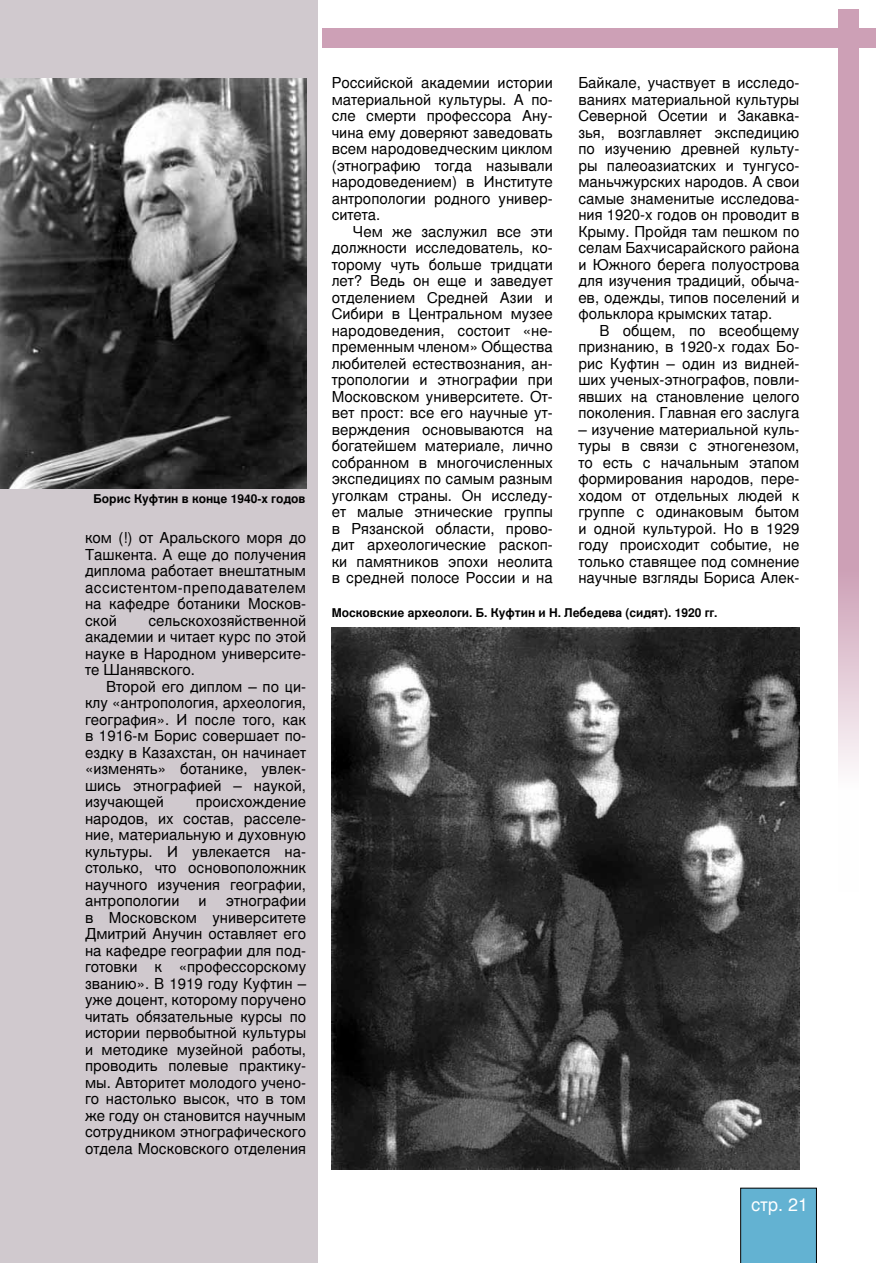
<style>
.page{position:relative;width:893px;height:1263px;background:#fff}
.page>*{position:absolute;margin:0;border:0;box-sizing:border-box;transform-origin:0 0}
.t1{font:18px "Nimbus San LCY";color:#fff}
.t2{font:15px/16.5px "Nimbus San LCY";color:#000;text-align:justify}
.t3{font:700 12px "Nimbus San LCY";color:#000}
</style>
<div class="page">
<div style="left:740px;top:1188px;width:77px;height:75px;background:#63b2d2"></div>
<div style="left:0;top:0;width:318px;height:1263px;background:#d0c9ce"></div>
<svg style="left:838px;top:9px;width:21px;height:760px;background:#d2abbe"></svg>
<div style="left:322px;top:28px;width:554px;height:20px;background:#cda0b6"></div>
<img style="left:1px;top:78px;width:305px;height:411px">
<img style="left:332px;top:627px;width:467px;height:542px">
<p class="t3" style="left:94px;top:492px;width:213px">Борис Куфтин в конце 1940-х годов</p>
<p class="t2" style="left:85px;top:530px;width:223px">ком (!) от Аральского моря до Ташкента. А еще до получения диплома работает внештатным ассистентом-преподавателем на кафедре ботаники Москов&shy;ской</p>
<p class="t2" style="left:85px;top:612px;width:223px;text-indent:63px">сельскохозяйственной академии и читает курс по этой науке в Н ародном университе&shy;те Шанявского.</p>
<p class="t2" style="left:85px;top:678px;width:223px;text-indent:21px">Второй его диплом – по ци&shy;клу «антропология, археология, география». И после того, как в 1916-м Борис совершает по&shy;ездку в Казахстан, он начинает «изменять» ботанике, увлек&shy;шись этнографией – наукой, изучающей</p>
<p class="t2" style="left:85px;top:794px;width:223px;text-indent:111px">происхождение народов, их состав, расселе&shy;ние, материальную и духовную культуры. И увлекается на&shy;столько, что основоположник научного изучения географии, антропологии</p>
<p class="t2" style="left:85px;top:893px;width:223px;text-indent:141px">этнографии в Московском университете Дмитрий Анучин оставляет его на кафедре географии для под&shy;готовки к «профессорскому званию». В 1919 году Куфтин – уже доцент, которому поручено читать обязательные курсы по истории первобытной культуры и методике музейной работы, проводить полевые практику&shy;мы. Авторитет молодого учено&shy;го настолько высок, что в том же году он становится научным сотрудником этнографического отдела Московского отделения</p>
<p class="t2" style="left:199px;top:893px;width:10px">и</p>
<p class="t2" style="left:332px;top:75px;width:223px">Российской академии истории материальной культуры. А по&shy;сле смерти профессора Ану&shy;чина ему доверяют заведовать всем народоведческим циклом (этнографию тогда называли народоведением) в И нституте антропологии родного универ&shy;ситета.</p>
<p class="t2" style="left:332px;top:223px;width:223px;text-indent:21px">Чем же заслужил все эти должности исследователь, ко&shy;торому чуть больше тридцати лет? Ведь он еще и заведует отделением Средней Азии и Сибири в Центральном музее народоведения, состоит «не&shy;пременным членом» Общества любителей естествознания, ан&shy;тропологии и этнографии при Московском университете. От&shy;вет прост: все его научные ут&shy;верждения основываются на богатейшем материале, лично собранном в многочисленных экспедициях по самым разным уголкам страны. Он исследу&shy;ет малые этнические группы в Рязанской области, прово&shy;дит археологические раскоп&shy;ки памятников эпохи неолита в средней полосе России и на</p>
<p class="t2" style="left:578px;top:75px;width:223px">Байкале, участвует в исследо&shy;ваниях материальной культуры Северной Осетии и Закавка&shy;зья, возглавляет экспедицию по изучению древней культу&shy;ры палеоазиатских и тунгусо&shy;маньчжурских народов. А свои самые знаменитые исследова&shy;ния 1920-х годов он проводит в Крыму. П ройдя там пешком по селам Бахчисарайского района и Южного берега полуострова для изучения традиций, обыча&shy;ев, одежды, типов поселений и фольклора крымских татар.</p>
<p class="t2" style="left:578px;top:322px;width:223px;text-indent:21px">В общем, по всеобщему признанию, в 1920-х годах Бо&shy;рис Куфтин – один из видней&shy;ших ученых-этнографов, повли&shy;явших на становление целого поколения. Главная его заслуга</p>
<p class="t2" style="left:578px;top:421px;width:223px">– изучение материальной куль&shy;туры в связи с этногенезом, то есть с начальным этапом формирования народов, пере&shy;ходом от отдельных людей к группе с одинаковым бытом и одной культурой. Н о в 1929 году происходит событие, не только ставящее под сомнение научные взгляды Бориса Алек-</p>
<p class="t3" style="left:332px;top:605px;width:387px">Московские археологи. Б. Куфтин и Н. Лебедева (сидят). 1920 гг.</p>
<p class="t1" style="left:751px;top:1194px;width:59px">стр. 21</p>
</div>
